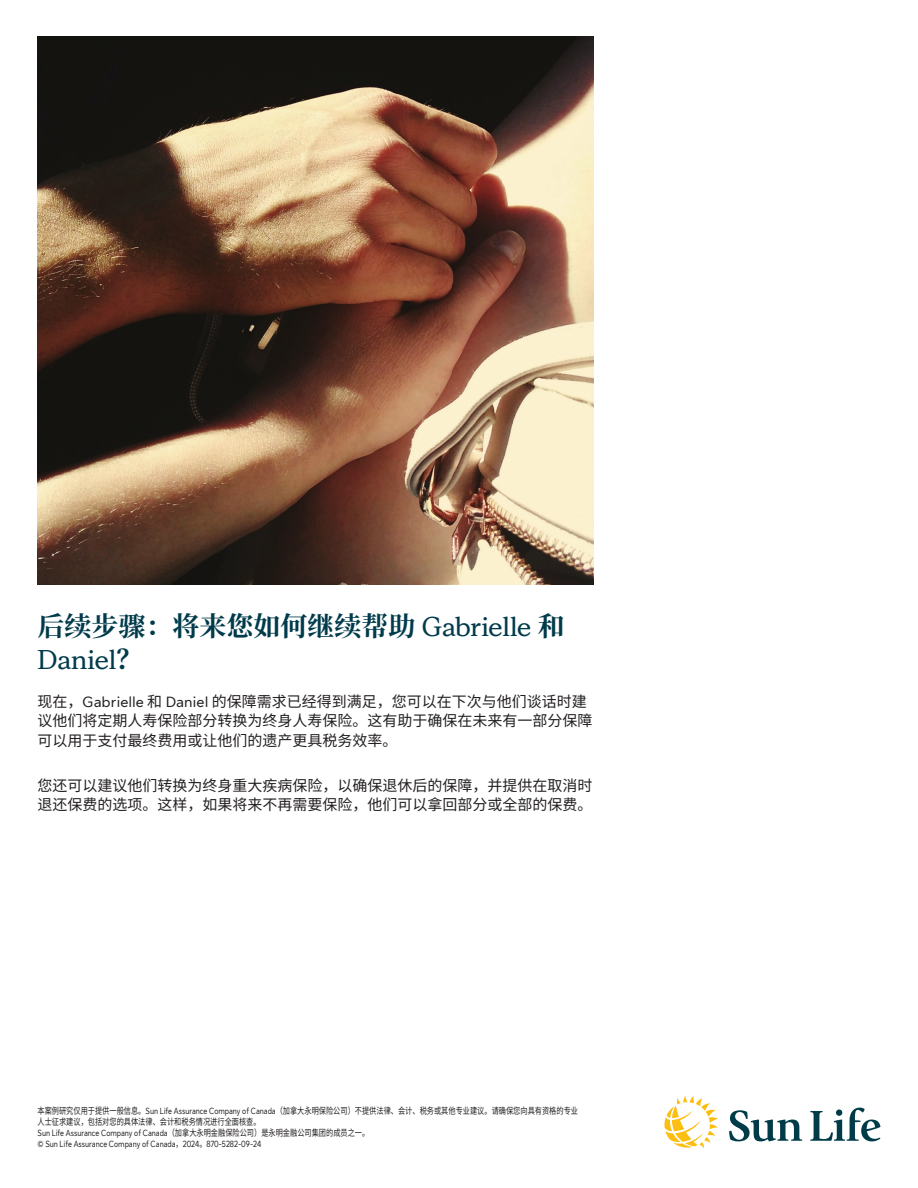
<style>
.page{position:relative;width:918px;height:1188px;background:#fff}
.page>*{position:absolute;margin:0;border:0;box-sizing:border-box;transform-origin:0 0}
.H3_-_Heading{font:700 27px/33px "Noto Serif SC";color:#003b4b}
.P_-_Body_Copy{font:15px/19.5px "Noto Sans SC";color:#231f20}
.yellow_title{font:9px/10.8px "Noto Sans SC";color:#231f20;scale:.8 1}
.yellow_title-2{font:9px/10.8px "Sun Life New Text";color:#231f20;scale:.8 1}
.s1{font-family:"Sun Life New Display"}
.s2{font-family:"Sun Life New Text"}
.s3{font-family:"Noto Sans SC"}
</style>
<div class="page">
<svg style="left:729px;top:1110px;width:73px;height:31px"></svg>
<svg style="left:810px;top:1108px;width:70px;height:33px"></svg>
<svg style="left:664px;top:1096px;width:54px;height:52px"></svg>
<svg style="left:38px;top:36px;width:556px;height:549px;background:#755946"></svg>
<h3 class="H3_-_Heading" style="left:38px;top:611px;width:529px">后续步骤：将来您如何继续帮助 <span class="s1">Gabrielle</span> 和<br><span class="s1">Daniel</span>？</h3>
<p class="P_-_Body_Copy" style="left:38px;top:692px;width:556px">现在，<span class="s2">Gabrielle</span> 和 <span class="s2">Daniel</span> 的保障需求已经得到满足，您可以在下次与他们谈话时建议他们将定期人寿保险部分转换为终身人寿保险。这有助于确保在未来有一部分保障可以用于支付最终费用或让他们的遗产更具税务效率。</p>
<p class="P_-_Body_Copy" style="left:38px;top:776px;width:556px">您还可以建议他们转换为终身重大疾病保险，以确保退休后的保障，并提供在取消时退还保费的选项。这样，如果将来不再需要保险，他们可以拿回部分或全部的保费。</p>
<p class="yellow_title" style="left:38px;top:1106px;width:677px">本案例研究仅用于提供一般信息。<span class="s2">Sun Life Assurance Company of Canada</span>（加拿大永明保险公司）不提供法律、会计、税务或其他专业建议。请确保您向具有资格的专业人士征求建议，包括对您的具体法律、会计和税务情况进行全面核查。</p>
<p class="yellow_title-2" style="left:38px;top:1127px;width:416px">Sun Life Assurance Company of Canada<span class="s3">（加拿大永明金融保险公司）是永明金融公司集团的成员之一。</span>© Sun Life Assurance Company of Canada<span class="s3">，</span>2024<span class="s3">。</span>870-5282-09-24</p>
</div>
